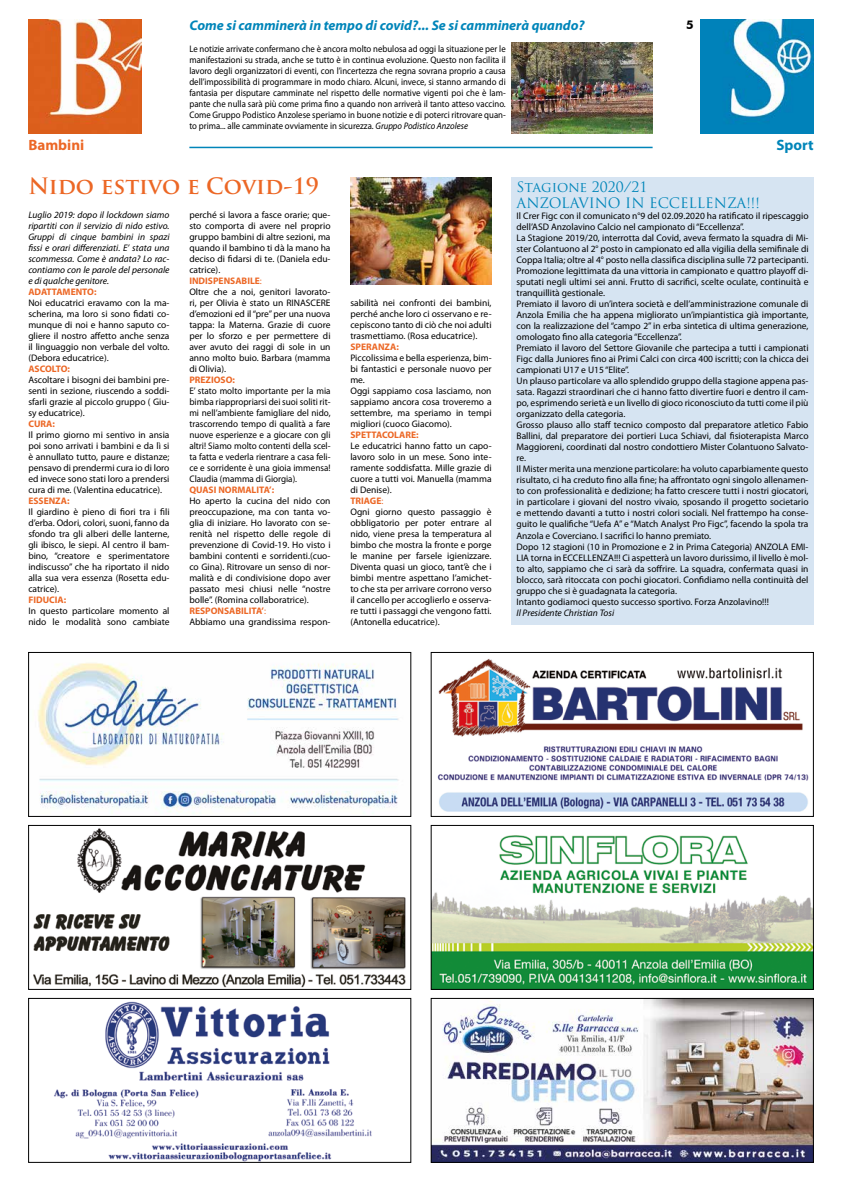
<style>
.page{position:relative;width:842px;height:1191px;background:#fff}
.page>*{position:absolute;margin:0;border:0;box-sizing:border-box;transform-origin:0 0}
.t1{font:700 22px "Trajan Pro";color:#ec6725}
.t2{font:700 15px "Myriad Pro";color:#ec6725}
.t3{font:700 15px "Myriad Pro";color:#0085b9}
.t4{font:italic 700 14px "Myriad Pro";color:#0085b9}
.t5{font:14px/16px "Trajan Pro";color:#0085b9}
.t6{font:700 12px "Futura BT";color:#000}
.t7{font:9.5px/11px "Myriad Pro";color:#000}
.t8{font:9.5px/11px "Myriad Pro";color:#000;text-align:justify;scale:.92 1}
.t9{font:9.5px/11px "Myriad Pro";color:#000;text-align:justify;scale:.96 1}
.t10{font:italic 9.5px/11px "Myriad Pro";color:#000;text-align:justify}
.t11{font:700 9.5px "Myriad Pro";color:#ec6725}
.s1{font-style:italic}
.s2{font-weight:700;color:#ec6725}
.s3{color:#ec6725}
</style>
<div class="page">
<img style="left:33px;top:828px;width:373px;height:159px">
<div style="left:28px;top:825px;width:383px;height:164px;border:1px solid #000"></div>
<img style="left:433px;top:835px;width:379px;height:152px">
<div style="left:431px;top:825px;width:383px;height:164px;border:1px solid #000"></div>
<img style="left:54px;top:1001px;width:318px;height:159px">
<div style="left:28px;top:998px;width:383px;height:164px;border:1px solid #000"></div>
<div style="left:511px;top:177px;width:303px;height:447px;background:#d6e4f2"></div>
<hr style="left:189px;top:147px;width:464px;height:1px;background:#0085b9">
<img style="left:700px;top:20px;width:114px;height:113px">
<img style="left:28px;top:20px;width:114px;height:113px">
<img style="left:511px;top:43px;width:142px;height:90px">
<img style="left:350px;top:177px;width:142px;height:108px">
<img style="left:433px;top:1000px;width:379px;height:160px">
<div style="left:431px;top:998px;width:383px;height:164px;border:1px solid #000"></div>
<img style="left:37px;top:662px;width:362px;height:152px">
<div style="left:28px;top:652px;width:383px;height:164px;border:1px solid #000"></div>
<img style="left:437px;top:659px;width:372px;height:153px">
<div style="left:431px;top:652px;width:383px;height:164px;border:1px solid #000"></div>
<h2 class="t2" style="left:28px;top:135px;width:57px">Bambini</h2>
<h3 class="t4" style="left:189px;top:17px;width:397px">Come si camminerà in tempo di covid?... Se si camminerà quando?</h3>
<p class="t8" style="left:189px;top:44px;width:345px">Le notizie arrivate confermano che è ancora molto nebulosa ad oggi la situazione per le manifestazioni su strada, anche se tutto è in continua evoluzione. Questo non facilita il lavoro degli organizzatori di eventi, con l’incertezza che regna sovrana proprio a causa dell’impossibilità di programmare in modo chiaro. Alcuni, invece, si stanno armando di fantasia per disputare camminate nel rispetto delle normative vigenti poi che è lam&shy;pante che nulla sarà più come prima fino a quando non arriverà il tanto atteso vaccino.<br>Come Gruppo Podistico Anzolese speriamo in buone notizie e di poterci ritrovare quan&shy;to prima... alle camminate ovviamente in sicurezza. <span class="s1">Gruppo Podistico Anzolese</span></p>
<p class="t6" style="left:686px;top:17px;width:9px">5</p>
<h2 class="t3" style="left:776px;top:135px;width:39px">Sport</h2>
<h1 class="t1" style="left:28px;top:172px;width:292px">Nido estivo e Covid-19</h1>
<p class="t10" style="left:28px;top:209px;width:143px">Luglio 2019: dopo il lockdown siamo ripartiti con il servizio di nido estivo.<br>Gruppi di cinque bambini in spazi fissi e orari differenziati. E’ stata una scommessa. Come è andata? Lo rac&shy;contiamo con le parole del personale e di qualche genitore.</p>
<p class="t11" style="left:28px;top:285px;width:70px">ADATTAMENTO:</p>
<p class="t7" style="left:28px;top:297px;width:143px;text-align:justify">Noi educatrici eravamo con la ma&shy;scherina, ma loro si sono fidati co&shy;munque di noi e hanno saputo co&shy;gliere il nostro affetto anche senza il linguaggio non verbale del volto. (Debora educatrice).</p>
<p class="t11" style="left:28px;top:362px;width:43px">ASCOLTO:</p>
<p class="t7" style="left:28px;top:374px;width:143px;text-align:justify">Ascoltare i bisogni dei bambini pre&shy;senti in sezione, riuscendo a soddi&shy;sfarli grazie al piccolo gruppo ( Giu&shy;sy educatrice).</p>
<p class="t11" style="left:28px;top:417px;width:28px">CURA:</p>
<p class="t7" style="left:28px;top:429px;width:143px;text-align:justify">Il primo giorno mi sentivo in ansia poi sono arrivati i bambini e da lì si è annullato tutto, paure e distanze; pensavo di prendermi cura io di loro ed invece sono stati loro a prendersi cura di me. (Valentina educatrice).</p>
<p class="t11" style="left:28px;top:494px;width:43px">ESSENZA:</p>
<p class="t7" style="left:28px;top:506px;width:143px;text-align:justify">Il giardino è pieno di fiori tra i fili d’erba. Odori, colori, suoni, fanno da sfondo tra gli alberi delle lanterne, gli ibisco, le siepi. Al centro il bam&shy;bino, “creatore e sperimentatore indiscusso” che ha riportato il nido alla sua vera essenza (Rosetta edu&shy;catrice).</p>
<p class="t11" style="left:28px;top:593px;width:39px">FIDUCIA:</p>
<p class="t7" style="left:28px;top:605px;width:143px">In questo particolare momento al nido le modalità sono cambiate</p>
<p class="t7" style="left:189px;top:209px;width:143px">perché si lavora a fasce orarie; que&shy;sto comporta di avere nel proprio gruppo bambini di altre sezioni, ma quando il bambino ti dà la mano ha deciso di fidarsi di te. (Daniela edu&shy;catrice).<br><span class="s2">INDISPENSABILE</span><span class="s3">:<br></span>Oltre che a noi, genitori lavorato&shy;ri, per Olivia è stato un RINASCERE d’emozioni ed il “pre” per una nuova tappa: la Materna. Grazie di cuore per lo sforzo e per permettere di aver avuto dei raggi di sole in un anno molto buio. Barbara (mamma di Olivia).</p>
<p class="t11" style="left:189px;top:373px;width:47px">PREZIOSO:</p>
<p class="t9" style="left:189px;top:385px;width:149px">E’ stato molto importante per la mia bimba riappropriarsi dei suoi soliti rit&shy;mi nell’ambiente famigliare del nido, trascorrendo tempo di qualità a fare nuove esperienze e a giocare con gli altri! Siamo molto contenti della scel&shy;ta fatta e vederla rientrare a casa feli&shy;ce e sorridente è una gioia immensa!<br>Claudia (mamma di Giorgia).</p>
<p class="t11" style="left:189px;top:483px;width:86px">QUASI NORMALITA’:</p>
<p class="t7" style="left:189px;top:495px;width:143px">Ho aperto la cucina del nido con preoccupazione, ma con tanta vo&shy;glia di iniziare. Ho lavorato con se&shy;renità nel rispetto delle regole di prevenzione di Covid-19. Ho visto i bambini contenti e sorridenti.(cuo&shy;co Gina). Ritrovare un senso di nor&shy;malità e di condivisione dopo aver passato mesi chiusi nelle “nostre bolle”. (Romina collaboratrice).<br><span class="s2">RESPONSABILITA’</span><span class="s3">:<br></span>Abbiamo una grandissima respon-</p>
<p class="t7" style="left:350px;top:297px;width:143px;text-align:justify">sabilità nei confronti dei bambini, perché anche loro ci osservano e re&shy;cepiscono tanto di ciò che noi adulti trasmettiamo. (Rosa educatrice).</p>
<p class="t11" style="left:350px;top:340px;width:50px">SPERANZA:</p>
<p class="t7" style="left:350px;top:352px;width:143px">Piccolissima e bella esperienza, bim&shy;bi fantastici e personale nuovo per me.<br>Oggi sappiamo cosa lasciamo, non sappiamo ancora cosa troveremo a settembre, ma speriamo in tempi migliori (cuoco Giacomo).</p>
<p class="t11" style="left:350px;top:428px;width:70px">SPETTACOLARE:</p>
<p class="t7" style="left:350px;top:440px;width:143px">Le educatrici hanno fatto un capo&shy;lavoro solo in un mese. Sono inte&shy;ramente soddisfatta. Mille grazie di cuore a tutti voi. Manuella (mamma di Denise).<br><span class="s2">TRIAGE</span><span class="s3">:<br></span>Ogni giorno questo passaggio è obbligatorio per poter entrare al nido, viene presa la temperatura al bimbo che mostra la fronte e porge le manine per farsele igienizzare.<br>Diventa quasi un gioco, tant’è che i bimbi mentre aspettano l’amichet&shy;to che sta per arrivare corrono verso il cancello per accoglierlo e osserva&shy;re tutti i passaggi che vengono fatti. (Antonella educatrice).</p>
<h3 class="t5" style="left:516px;top:179px;width:245px">Stagione 2020/21<br>ANZOLAVINO IN ECCELLENZA!!!</h3>
<p class="t7" style="left:516px;top:210px;width:294px">Il Crer Figc con il comunicato n°9 del 02.09.2020 ha ratificato il ripescaggio dell’ASD Anzolavino Calcio nel campionato di “Eccellenza”.<br>La Stagione 2019/20, interrotta dal Covid, aveva fermato la squadra di Mi&shy;ster Colantuono al 2° posto in campionato ed alla vigilia della semifinale di Coppa Italia; oltre al 4° posto nella classifica disciplina sulle 72 partecipanti.<br>Promozione legittimata da una vittoria in campionato e quattro playoff di&shy;sputati negli ultimi sei anni. Frutto di sacrifici, scelte oculate, continuità e tranquillità gestionale.<br>Premiato il lavoro di un’intera società e dell’amministrazione comunale di Anzola Emilia che ha appena migliorato un’impiantistica già importante, con la realizzazione del “campo 2” in erba sintetica di ultima generazione, omologato fino alla categoria “Eccellenza”.<br>Premiato il lavoro del Settore Giovanile che partecipa a tutti i campionati Figc dalla Juniores fino ai Primi Calci con circa 400 iscritti; con la chicca dei campionati U17 e U15 “Elite”.<br>Un plauso particolare va allo splendido gruppo della stagione appena pas&shy;sata. Ragazzi straordinari che ci hanno fatto divertire fuori e dentro il cam&shy;po, esprimendo serietà e un livello di gioco riconosciuto da tutti come il più organizzato della categoria.<br>Grosso plauso allo staff tecnico composto dal preparatore atletico Fabio Ballini, dal preparatore dei portieri Luca Schiavi, dal fisioterapista Marco Maggioreni, coordinati dal nostro condottiero Mister Colantuono Salvato&shy;re.<br>Il Mister merita una menzione particolare: ha voluto caparbiamente questo risultato, ci ha creduto fino alla fine; ha affrontato ogni singolo allenamen&shy;to con professionalità e dedizione; ha fatto crescere tutti i nostri giocatori, in particolare i giovani del nostro vivaio, sposando il progetto societario e mettendo davanti a tutto i nostri colori sociali. Nel frattempo ha conse&shy;guito le qualifiche “Uefa A” e “Match Analyst Pro Figc”, facendo la spola tra Anzola e Coverciano. I sacrifici lo hanno premiato.<br>Dopo 12 stagioni (10 in Promozione e 2 in Prima Categoria) ANZOLA EMI-LIA torna in ECCELLENZA!!! Ci aspetterà un lavoro durissimo, il livello è mol&shy;to alto, sappiamo che ci sarà da soffrire. La squadra, confermata quasi in blocco, sarà ritoccata con pochi giocatori. Confidiamo nella continuità del gruppo che si è guadagnata la categoria.<br>Intanto godiamoci questo successo sportivo. Forza Anzolavino!!!</p>
<p class="t10" style="left:516px;top:606px;width:99px">Il Presidente Christian Tosi</p>
</div>
